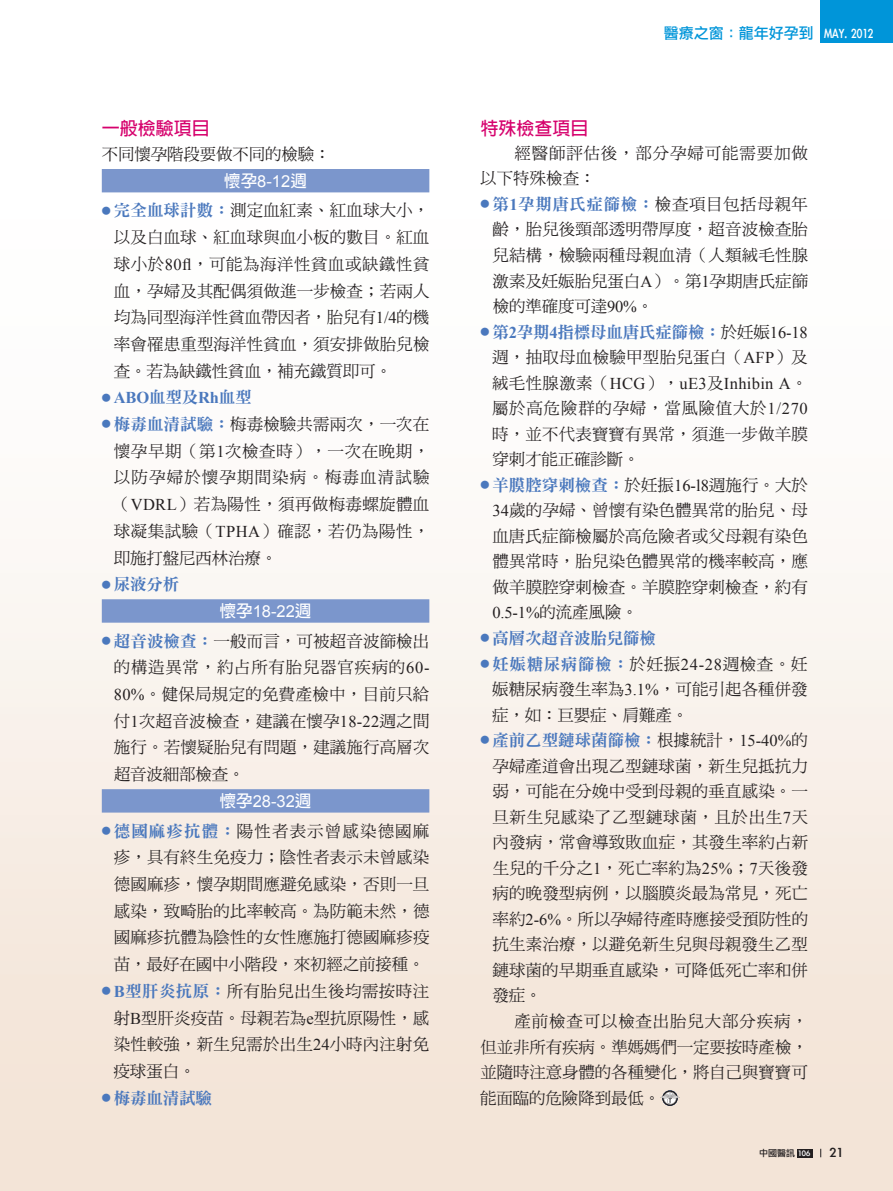
<style>
.page{position:relative;width:893px;height:1191px;background:#fff}
.page>*{position:absolute;margin:0;border:0;box-sizing:border-box;transform-origin:0 0}
.t1{font:700 18px "Lin Gothic";color:#d6026d}
.t2{font:16.5px/26.7px "DF Ming Std W5";letter-spacing:.005em;color:#231f20;text-align:justify}
.t3{font:16.5px "DF Ming Std W9";letter-spacing:-.01em;color:#4a78bd}
.t4{font:16.5px "Times New Roman";letter-spacing:.02em;color:#231f20}
.t5{font:16.5px/25.5px "DF Ming Std W5";letter-spacing:.05em;color:#231f20}
.t6{font:16.5px "Arial";color:#fff}
.t7{font:16.5px "DF Ming Std W9";letter-spacing:.04em;color:#4a78bd}
.t8{font:16.5px "DF Ming Std W9";letter-spacing:.035em;color:#4a78bd}
.t9{font:700 16.5px "Times New Roman";color:#4a78bd}
.t10{font:15px "Li Gothic Med";color:#0095d9}
.t11{font:15px "Li Gothic Med";color:#231f20}
.t12{font:9px "Li Gothic Med";color:#231f20}
.s1{font-family:"Lin Gothic";font-weight:700}
.s2{font-family:"DF Ming Std W9";color:#4a78bd}
.s3{font-family:"Times New Roman"}
.s4{font-family:"DF Ming Std W9";font-weight:400}
.s5{font-family:"Times New Roman";font-weight:700;color:#4a78bd}
.s6{color:#fff}
.s7{font-family:"Times New Roman";font-weight:700}
.s8{font-family:"DF Ming Std W5";color:#231f20}
.s9{font-family:"Times New Roman";color:#231f20}
.s10{font-family:"DF Ming Std W5"}
</style>
<div class="page">
<img style="left:0;top:0;width:893px;height:1191px">
<div style="left:102px;top:169px;width:327px;height:23px;background:#7b96cc"></div>
<div style="left:102px;top:599px;width:327px;height:23px;background:#7b96cc"></div>
<div style="left:102px;top:789px;width:327px;height:23px;background:#7b96cc"></div>
<svg style="left:662px;top:1090px;width:16px;height:16px"></svg>
<svg style="left:660px;top:1091px;width:20px;height:13px"></svg>
<div style="left:797px;top:1148px;width:15px;height:9px;background:#231f20"></div>
<div style="left:821px;top:0;width:72px;height:43px;background:#0095d9"></div>
<p class="t1" style="left:102px;top:119px;width:109px">一般檢驗項目</p>
<p class="t2" style="left:102px;top:140px;width:230px">不同懷孕階段要做不同的檢驗：</p>
<p class="t6" style="left:224px;top:170px;width:84px"><span class="s1">懷孕</span>8-12<span class="s1">週</span></p>
<p class="t2" style="left:114px;top:197px;width:317px;text-indent:-12px"><sup>●</sup> <span class="s2">完全血球計數：</span>測定血紅素、紅血球大小，以及白血球、紅血球與血小板的數目。紅血球小於<span class="s3">80fl</span>，可能為海洋性貧血或缺鐵性貧血，孕婦及其配偶須做進一步檢查；若兩人均為同型海洋性貧血帶因者，胎兒有<span class="s3">1/4</span>的機率會罹患重型海洋性貧血，須安排做胎兒檢查。若為缺鐵性貧血，補充鐵質即可。</p>
<p class="t9" style="left:102px;top:386px;width:151px"><sup>●</sup> ABO<span class="s4">血型及</span>Rh<span class="s4">血型</span></p>
<p class="t2" style="left:114px;top:410px;width:317px;text-indent:-12px"><sup>●</sup> <span class="s2">梅毒血清試驗：</span>梅毒檢驗共需兩次，一次在懷孕早期（第<span class="s3">1</span>次檢查時），一次在晚期，以防孕婦於懷孕期間染病。梅毒血清試驗（<span class="s3">VDRL</span>）若為陽性，須再做梅毒螺旋體血球凝集試驗（<span class="s3">TPHA</span>）確認，若仍為陽性，即施打盤尼西林治療。</p>
<p class="t3" style="left:102px;top:575px;width:79px"><sup>●</sup> 尿液分析</p>
<p class="t6" style="left:220px;top:601px;width:93px"><span class="s1">懷孕</span>18-22<span class="s1">週</span></p>
<p class="t2" style="left:114px;top:627px;width:317px;text-indent:-12px"><sup>●</sup> <span class="s2">超音波檢查：</span>一般而言，可被超音波篩檢出的構造異常，約占所有胎兒器官疾病的<span class="s3">60- 80%</span>。健保局規定的免費產檢中，目前只給付<span class="s3">1</span>次超音波檢查，建議在懷孕<span class="s3">18-22</span>週之間施行。若懷疑胎兒有問題，建議施行高層次超音波細部檢查。</p>
<p class="t6" style="left:220px;top:790px;width:93px"><span class="s1">懷孕</span>28-32<span class="s1">週</span></p>
<p class="t2" style="left:114px;top:817px;width:317px;text-indent:-12px"><sup>●</sup> <span class="s2">德國麻疹抗體：</span>陽性者表示曾感染德國麻疹，具有終生免疫力；陰性者表示未曾感染德國麻疹，懷孕期間應避免感染，否則一旦感染，致畸胎的比率較高。為防範未然，德國麻疹抗體為陰性的女性應施打德國麻疹疫苗，最好在國中小階段，來初經之前接種。</p>
<p class="t2" style="left:114px;top:977px;width:317px;text-indent:-12px"><sup>●</sup> <span class="s5">B</span><span class="s2">型肝炎抗原：</span>所有胎兒出生後均需按時注射<span class="s3">B</span>型肝炎疫苗。母親若為<span class="s3">e</span>型抗原陽性，感染性較強，新生兒需於出生<span class="s3">24</span>小時內注射免疫球蛋白。</p>
<p class="t3" style="left:102px;top:1088px;width:112px"><sup>●</sup> 梅毒血清試驗</p>
<p class="t10" style="left:664px;top:26px;width:211px">醫療之窗：龍年好孕到 <span class="s6">MAY. 2012</span></p>
<p class="t1" style="left:480px;top:119px;width:109px">特殊檢查項目</p>
<p class="t5" style="left:480px;top:140px;width:329px;text-indent:34px">經醫師評估後，部分孕婦可能需要加做以下特殊檢查：</p>
<p class="t8" style="left:480px;top:195px;width:329px"><sup>●</sup> 第<span class="s7">1</span>孕期唐氏症篩檢：<span class="s8">檢查項目包括母親年</span></p>
<p class="t2" style="left:492px;top:216px;width:317px;line-height:25.5px">齡，胎兒後頸部透明帶厚度，超音波檢查胎兒結構，檢驗兩種母親血清（人類絨毛性腺激素及妊娠胎兒蛋白<span class="s3">A</span>）。第<span class="s3">1</span>孕期唐氏症篩檢的準確度可達<span class="s3">90%</span>。</p>
<p class="t3" style="left:480px;top:323px;width:329px"><sup>●</sup> 第<span class="s7">2</span>孕期<span class="s7">4</span>指標母血唐氏症篩檢：<span class="s8">於妊娠</span><span class="s9">16-18</span></p>
<p class="t2" style="left:492px;top:343px;width:317px">週，抽取母血檢驗甲型胎兒蛋白（<span class="s3">AFP</span>）及</p>
<p class="t4" style="left:492px;top:372px;width:317px"><span class="s10">絨毛性腺激素（</span>HCG<span class="s10">），</span>uE3<span class="s10">及</span>Inhibin A<span class="s10">。</span></p>
<p class="t2" style="left:492px;top:395px;width:317px;line-height:25.5px">屬於高危險群的孕婦，當風險值大於<span class="s3">1/270</span>時，並不代表寶寶有異常，須進一步做羊膜穿刺才能正確診斷。</p>
<p class="t2" style="left:492px;top:472px;width:317px;line-height:25.5px;text-indent:-12px"><sup>●</sup> <span class="s2">羊膜腔穿刺檢查：</span>於妊振<span class="s3">16-l8</span>週施行。大於<span class="s3">34</span>歲的孕婦、曾懷有染色體異常的胎兒、母血唐氏症篩檢屬於高危險者或父母親有染色體異常時，胎兒染色體異常的機率較高，應做羊膜腔穿刺檢查。羊膜腔穿刺檢查，約有</p>
<p class="t4" style="left:492px;top:602px;width:147px">0.5-1%<span class="s10">的流產風險。</span></p>
<p class="t3" style="left:480px;top:629px;width:177px"><sup>●</sup> 高層次超音波胎兒篩檢</p>
<p class="t7" style="left:480px;top:654px;width:329px"><sup>●</sup> 妊娠糖尿病篩檢：<span class="s8">於妊振</span><span class="s9">24-28</span><span class="s8">週檢查。妊</span></p>
<p class="t2" style="left:492px;top:676px;width:317px;line-height:25.5px">娠糖尿病發生率為<span class="s3">3.1%</span>，可能引起各種併發症，如：巨嬰症、肩難產。</p>
<p class="t3" style="left:480px;top:731px;width:329px"><sup>●</sup> 產前乙型鏈球菌篩檢：<span class="s8">根據統計，</span><span class="s9">15-40%</span><span class="s8">的</span></p>
<p class="t2" style="left:492px;top:752px;width:317px;line-height:25.5px">孕婦產道會出現乙型鏈球菌，新生兒抵抗力弱，可能在分娩中受到母親的垂直感染。一旦新生兒感染了乙型鏈球菌，且於出生<span class="s3">7</span>天內發病，常會導致敗血症，其發生率約占新生兒的千分之<span class="s3">1</span>，死亡率約為<span class="s3">25%</span>；<span class="s3">7</span>天後發病的晚發型病例，以腦膜炎最為常見，死亡率約<span class="s3">2-6%</span>。所以孕婦待產時應接受預防性的抗生素治療，以避免新生兒與母親發生乙型鏈球菌的早期垂直感染，可降低死亡率和併發症。</p>
<p class="t2" style="left:480px;top:1008px;width:329px;line-height:25.5px;text-indent:34px">產前檢查可以檢查出胎兒大部分疾病，但並非所有疾病。準媽媽們一定要按時產檢，並隨時注意身體的各種變化，將自己與寶寶可能面臨的危險降到最低。</p>
<p class="t12" style="left:759px;top:1148px;width:53px">中國醫訊 <span class="s6">106</span></p>
<p class="t11" style="left:829px;top:1144px;width:15px">21</p>
</div>
